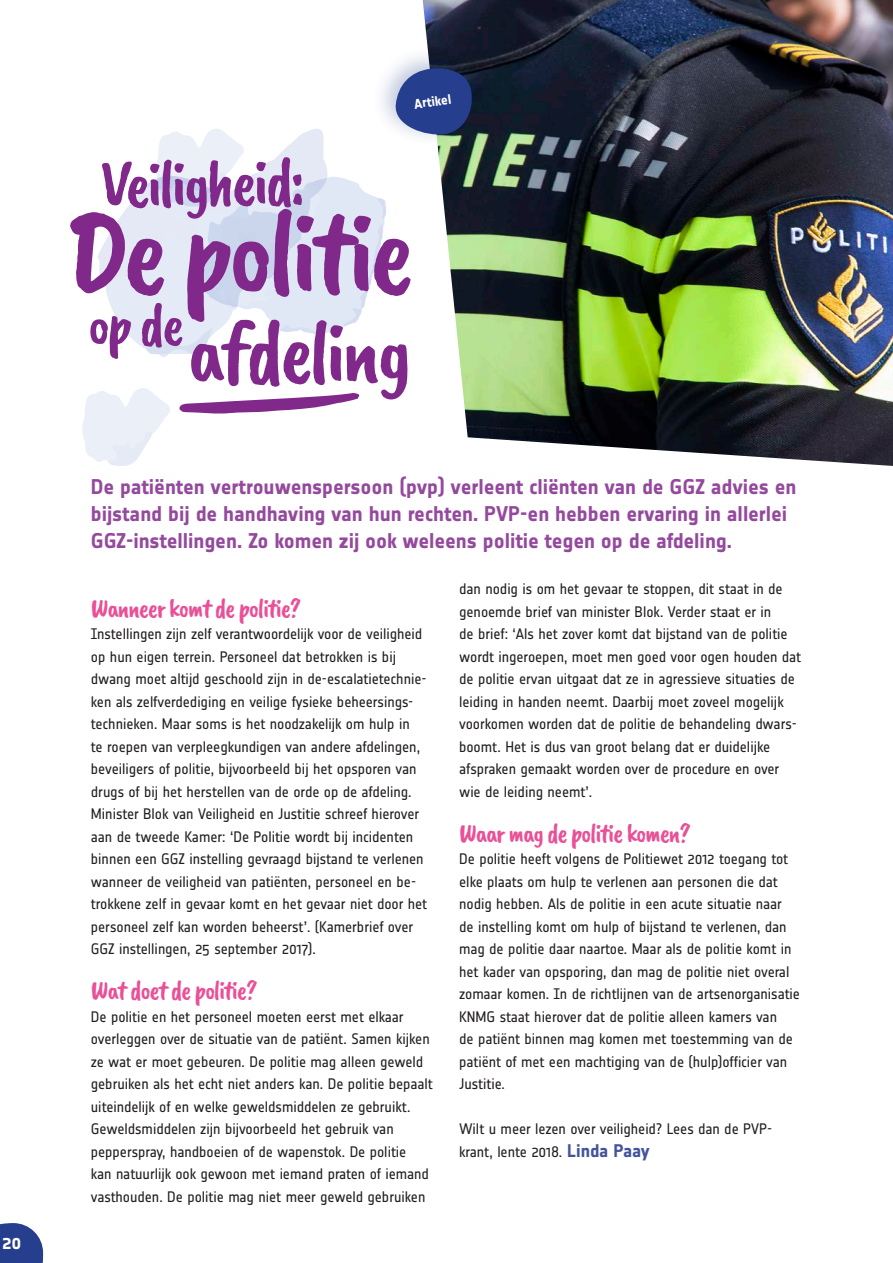
<style>
.page{position:relative;width:893px;height:1263px;background:#fff}
.page>*{position:absolute;margin:0;border:0;box-sizing:border-box;transform-origin:0 0}
.t1{font:120px "Caveat Brush";letter-spacing:-.05em;color:#81298b}
.t2{font:88.5px "Caveat Brush";letter-spacing:-.05em;color:#81298b}
.t3{font:66.45px "Caveat Brush";color:#81298b}
.t4{font:58.95px "Caveat Brush";color:#81298b}
.t5{font:27px "Caveat Brush";letter-spacing:-.05em;color:#e95097}
.t6{font:700 21px/27px "Notes";letter-spacing:-.005em;color:#94499d}
.t7{font:700 18px "Notes";color:#fff}
.t8{font:15px/22.5px "Notes";letter-spacing:-.005em;color:#231f20}
.t9{font:700 13.5px "Notes";color:#fff}
.s1{font-weight:700;font-size:18px;color:#43549a}
</style>
<div class="page">
<svg style="left:82px;top:388px;width:88px;height:78px"></svg>
<svg style="left:97px;top:129px;width:289px;height:228px"></svg>
<svg style="left:179px;top:393px;width:180px;height:21px"></svg>
<img style="left:423px;top:0;width:470px;height:466px">
<div style="left:371px;top:44px;width:113px;height:103px;background:#253f8e;opacity:.3"></div>
<svg style="left:393px;top:66px;width:81px;height:71px;background:#435892"></svg>
<svg style="left:0;top:1223px;width:43px;height:40px;background:#3e559b"></svg>
<p class="t7" style="left:2px;top:1233px;width:21px">20</p>
<p class="t9" style="left:413px;top:96px;width:39px;rotate:-8deg">Artikel</p>
<p class="t3" style="left:100px;top:146px;width:206px;rotate:-1deg">Veiligheid:</p>
<p class="t1" style="left:64px;top:183px;width:352px">De politie</p>
<p class="t2" style="left:187px;top:301px;width:226px">afdeling</p>
<p class="t4" style="left:88px;top:291px;width:98px">op de</p>
<p class="t6" style="left:91px;top:473px;width:707px">De patiënten vertrouwenspersoon (pvp) verleent cliënten van de GGZ advies en bijstand bij de handhaving van hun rechten. PVP-en hebben ervaring in allerlei<br>GGZ-instellingen. Zo komen zij ook weleens politie tegen op de afdeling.</p>
<p class="t5" style="left:91px;top:592px;width:212px">Wanneer komt de politie?</p>
<p class="t8" style="left:91px;top:622px;width:337px">Instellingen zijn zelf verantwoordelijk voor de veiligheid op hun eigen terrein. Personeel dat betrokken is bij dwang moet altijd geschoold zijn in de-escalatietechnie&shy;ken als zelfverdediging en veilige fysieke beheersings&shy;technieken. Maar soms is het noodzakelijk om hulp in<br>te roepen van verpleegkundigen van andere afdelingen, beveiligers of politie, bijvoorbeeld bij het opsporen van drugs of bij het herstellen van de orde op de afdeling.</p>
<p class="t8" style="left:91px;top:802px;width:338px">Minister Blok van Veiligheid en Justitie schreef hierover aan de tweede Kamer: ‘De Politie wordt bij incidenten binnen een GGZ instelling gevraagd bijstand te verlenen wanneer de veiligheid van patiënten, personeel en be&shy;trokkene zelf in gevaar komt en het gevaar niet door het personeel zelf kan worden beheerst’. (Kamerbrief over GGZ instellingen, 25 september 2017).</p>
<p class="t5" style="left:91px;top:975px;width:168px">Wat doet de politie?</p>
<p class="t8" style="left:91px;top:1005px;width:344px">De politie en het personeel moeten eerst met elkaar overleggen over de situatie van de patiënt. Samen kijken ze wat er moet gebeuren. De politie mag alleen geweld gebruiken als het echt niet anders kan. De politie bepaalt uiteindelijk of en welke geweldsmiddelen ze gebruikt.<br>Geweldsmiddelen zijn bijvoorbeeld het gebruik van pepperspray, handboeien of de wapenstok. De politie<br>kan natuurlijk ook gewoon met iemand praten of iemand vasthouden. De politie mag niet meer geweld gebruiken</p>
<p class="t8" style="left:459px;top:577px;width:343px">dan nodig is om het gevaar te stoppen, dit staat in de genoemde brief van minister Blok. Verder staat er in<br>de brief: ‘Als het zover komt dat bijstand van de politie wordt ingeroepen, moet men goed voor ogen houden dat de politie ervan uitgaat dat ze in agressieve situaties de leiding in handen neemt. Daarbij moet zoveel mogelijk voorkomen worden dat de politie de behandeling dwars&shy;boomt. Het is dus van groot belang dat er duidelijke afspraken gemaakt worden over de procedure en over wie de leiding neemt’.</p>
<p class="t5" style="left:459px;top:817px;width:233px">Waar mag de politie komen?</p>
<p class="t8" style="left:459px;top:847px;width:342px">De politie heeft volgens de Politiewet 2012 toegang tot elke plaats om hulp te verlenen aan personen die dat nodig hebben. Als de politie in een acute situatie naar de instelling komt om hulp of bijstand te verlenen, dan mag de politie daar naartoe. Maar als de politie komt in het kader van opsporing, dan mag de politie niet overal zomaar komen. In de richtlijnen van de artsenorganisatie KNMG staat hierover dat de politie alleen kamers van<br>de patiënt binnen mag komen met toestemming van de patiënt of met een machtiging van de (hulp)officier van Justitie.</p>
<p class="t8" style="left:459px;top:1117px;width:314px">Wilt u meer lezen over veiligheid? Lees dan de PVP&shy;krant, lente 2018. <span class="s1">Linda Paay</span></p>
</div>
